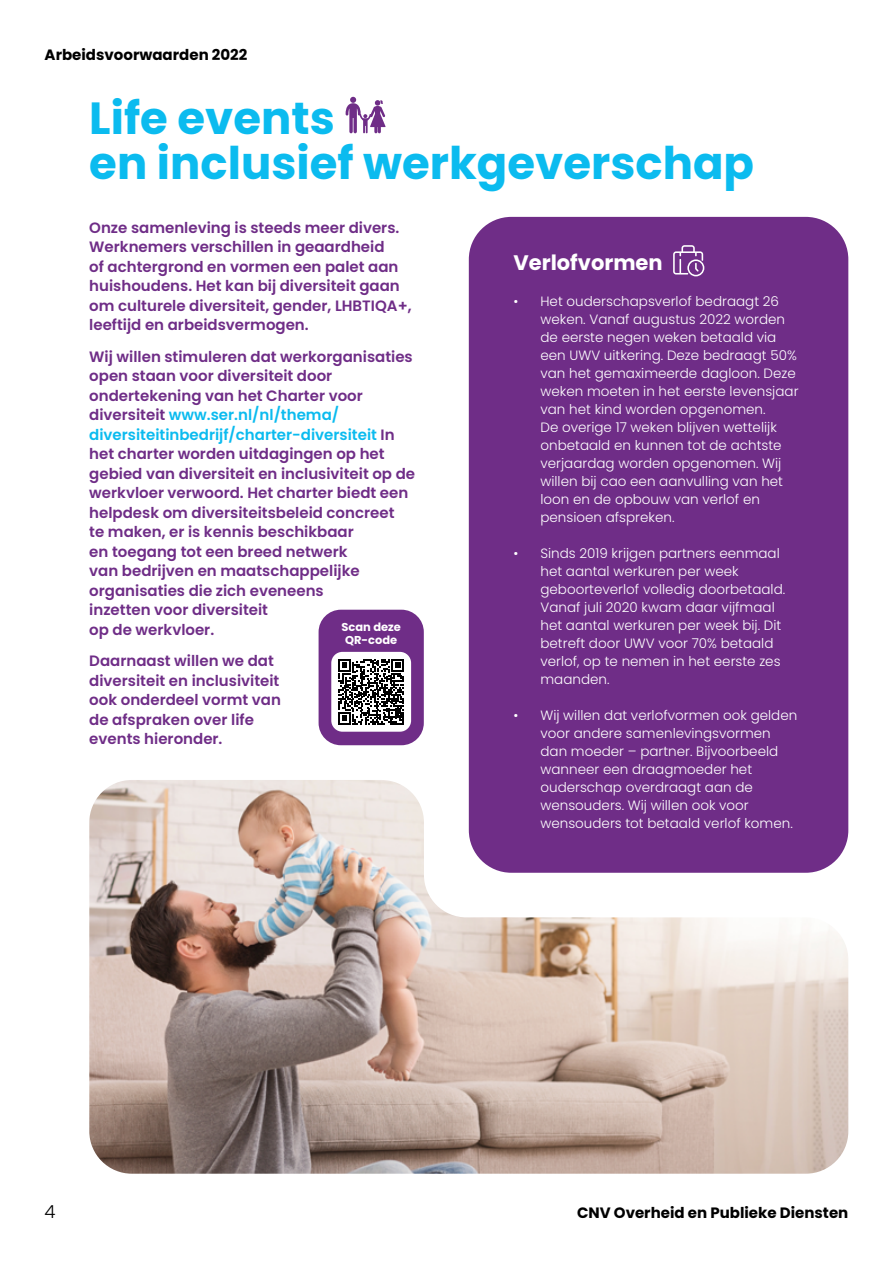
<style>
.page{position:relative;width:893px;height:1263px;background:#fff}
.page>*{position:absolute;margin:0;border:0;box-sizing:border-box;transform-origin:0 0}
.t1{font:700 45px/45px "Poppins";color:#0bbbef}
.t2{font:700 21px "Poppins";color:#fff}
.t3{font:300 18px "Poppins";color:#000}
.t4{font:600 15px/19.5px "Poppins";color:#6f2d87}
.t5{font:700 15px "Poppins";color:#000}
.t6{font:300 13.5px/18px "Poppins";color:#fff}
.t7{font:700 11.4px/12.9px "Poppins";color:#fff;text-align:center}
.s1{color:#0bbbef}
</style>
<div class="page">
<div style="left:469px;top:217px;width:379px;height:656px;background:#6f2d87;border-radius:43px"></div>
<div style="left:319px;top:610px;width:105px;height:135px;background:#6f2d87;border-radius:22px"></div>
<div style="left:331px;top:652px;width:80px;height:80px;background:#fff;border-radius:11px"></div>
<svg style="left:338px;top:659px;width:66px;height:66px"></svg>
<img style="left:89px;top:780px;width:759px;height:394px">
<svg style="left:346px;top:97px;width:40px;height:36px"></svg>
<svg style="left:673px;top:245px;width:31px;height:31px"></svg>
<p class="t5" style="left:45px;top:46px;width:204px">Arbeidsvoorwaarden 2022</p>
<h1 class="t1" style="left:89px;top:96px;width:666px">Life events<br>en inclusief werkgeverschap</h1>
<p class="t4" style="left:89px;top:218px;width:324px">Onze samenleving is steeds meer divers.<br>Werknemers verschillen in geaardheid<br>of achtergrond en vormen een palet aan huishoudens. Het kan bij diversiteit gaan om culturele diversiteit, gender, LHBTIQA+, leeftijd en arbeidsvermogen.</p>
<p class="t4" style="left:89px;top:347px;width:327px">Wij willen stimuleren dat werkorganisaties open staan voor diversiteit door ondertekening van het Charter voor diversiteit <span class="s1">www.ser.nl/nl/thema/ diversiteitinbedrijf/charter-diversiteit</span> In het charter worden uitdagingen op het gebied van diversiteit en inclusiviteit op de werkvloer verwoord. Het charter biedt een helpdesk om diversiteitsbeleid concreet<br>te maken, er is kennis beschikbaar<br>en toegang tot een breed netwerk<br>van bedrijven en maatschappelijke organisaties die zich eveneens<br>inzetten voor diversiteit<br>op de werkvloer.</p>
<p class="t4" style="left:89px;top:651px;width:193px">Daarnaast willen we dat diversiteit en inclusiviteit ook onderdeel vormt van de afspraken over life events hieronder.</p>
<h2 class="t2" style="left:513px;top:250px;width:151px">Verlofvormen</h2>
<p class="t6" style="left:540px;top:292px;width:260px;text-indent:-27px">• Het ouderschapsverlof bedraagt 26 weken. Vanaf augustus 2022 worden de eerste negen weken betaald via een UWV uitkering. Deze bedraagt 50% van het gemaximeerde dagloon. Deze weken moeten in het eerste levensjaar van het kind worden opgenomen.<br>De overige 17 weken blijven wettelijk onbetaald en kunnen tot de achtste verjaardag worden opgenomen. Wij willen bij cao een aanvulling van het loon en de opbouw van verlof en pensioen afspreken.</p>
<p class="t6" style="left:540px;top:544px;width:246px;text-indent:-27px">• Sinds 2019 krijgen partners eenmaal het aantal werkuren per week geboorteverlof volledig doorbetaald.<br>Vanaf juli 2020 kwam daar vijfmaal het aantal werkuren per week bij. Dit betreft door UWV voor 70% betaald verlof, op te nemen in het eerste zes maanden.</p>
<p class="t6" style="left:540px;top:706px;width:258px;text-indent:-27px">• Wij willen dat verlofvormen ook gelden voor andere samenlevingsvormen dan moeder – partner. Bijvoorbeeld wanneer een draagmoeder het ouderschap overdraagt aan de wensouders. Wij willen ook voor wensouders tot betaald verlof komen.</p>
<p class="t7" style="left:341px;top:620px;width:61px">Scan deze<br>QR-code</p>
<h3 class="t3" style="left:45px;top:1201px;width:13px">4</h3>
<p class="t5" style="left:577px;top:1204px;width:273px">CNV Overheid en Publieke Diensten</p>
</div>
